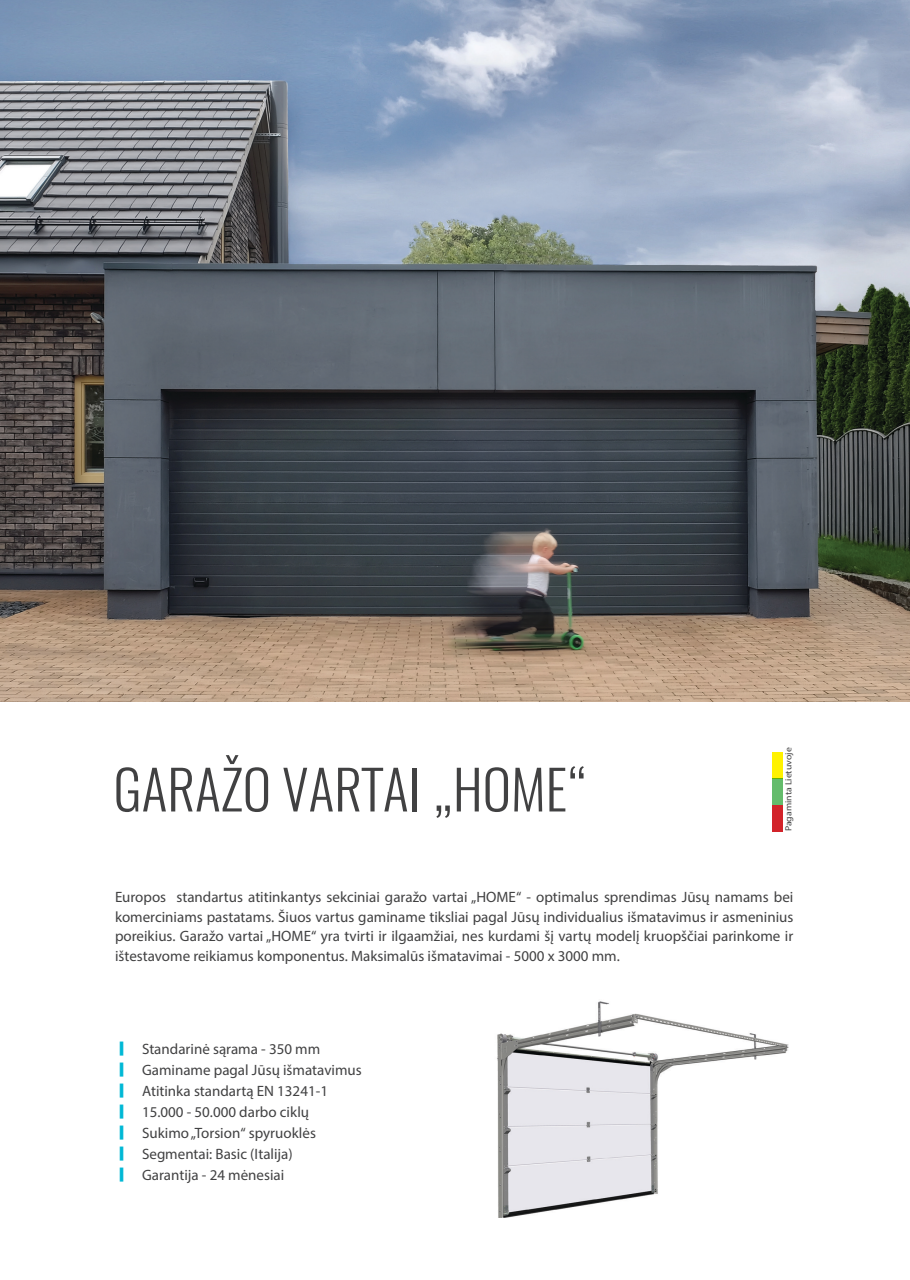
<style>
.page{position:relative;width:910px;height:1280px;background:#fff}
.page>*{position:absolute;margin:0;border:0;box-sizing:border-box;transform-origin:0 0}
.Heading_2{font:300 54px "Oswald";color:#414142}
.Body_Text{font:15px/19.5px "Myriad Pro";color:#414142;text-align:justify}
.Body_Text-2{font:9px "Myriad Pro";color:#414142;scale:1.09 1}
.s1{font-family:"Fang Song";color:#00b8d5}
</style>
<div class="page">
<img style="left:0;top:0;width:910px;height:701px">
<img style="left:497px;top:1001px;width:292px;height:216px">
<div style="left:772px;top:753px;width:11px;height:26px;background:#fff200"></div>
<div style="left:772px;top:779px;width:11px;height:26px;background:#64bc6c"></div>
<div style="left:772px;top:805px;width:11px;height:26px;background:#d2232a"></div>
<p class="Heading_2" style="left:114px;top:753px;width:476px">GARAŽO VARTAI „HOME“</p>
<p class="Body_Text-2" style="left:783px;top:831px;width:78px;rotate:-90deg">Pagaminta Lietuvoje</p>
<p class="Body_Text" style="left:115px;top:887px;width:680px">Europos standartus atitinkantys sekciniai garažo vartai „HOME“ - optimalus sprendimas Jūsų namams bei komerciniams pastatams. Šiuos vartus gaminame tiksliai pagal Jūsų individualius išmatavimus ir asmeninius poreikius. Garažo vartai „HOME“ yra tvirti ir ilgaamžiai, nes kurdami šį vartų modelį kruopščiai parinkome ir ištestavome reikiamus komponentus. Maksimalūs išmatavimai - 5000 x 3000 mm.</p>
<p class="Body_Text" style="left:120px;top:1038px;width:202px"><span class="s1">▎</span> Standarinė sąrama - 350 mm</p>
<p class="Body_Text" style="left:120px;top:1059px;width:244px"><span class="s1">▎</span> Gaminame pagal Jūsų išmatavimus</p>
<p class="Body_Text" style="left:120px;top:1080px;width:210px"><span class="s1">▎</span> Atitinka standartą EN 13241-1</p>
<p class="Body_Text" style="left:120px;top:1101px;width:191px"><span class="s1">▎</span> 15.000 - 50.000 darbo ciklų</p>
<p class="Body_Text" style="left:120px;top:1122px;width:198px"><span class="s1">▎</span> Sukimo „Torsion“ spyruoklės</p>
<p class="Body_Text" style="left:120px;top:1143px;width:175px"><span class="s1">▎</span> Segmentai: Basic (Italija)</p>
<p class="Body_Text" style="left:120px;top:1164px;width:166px"><span class="s1">▎</span> Garantija - 24 mėnesiai</p>
</div>
